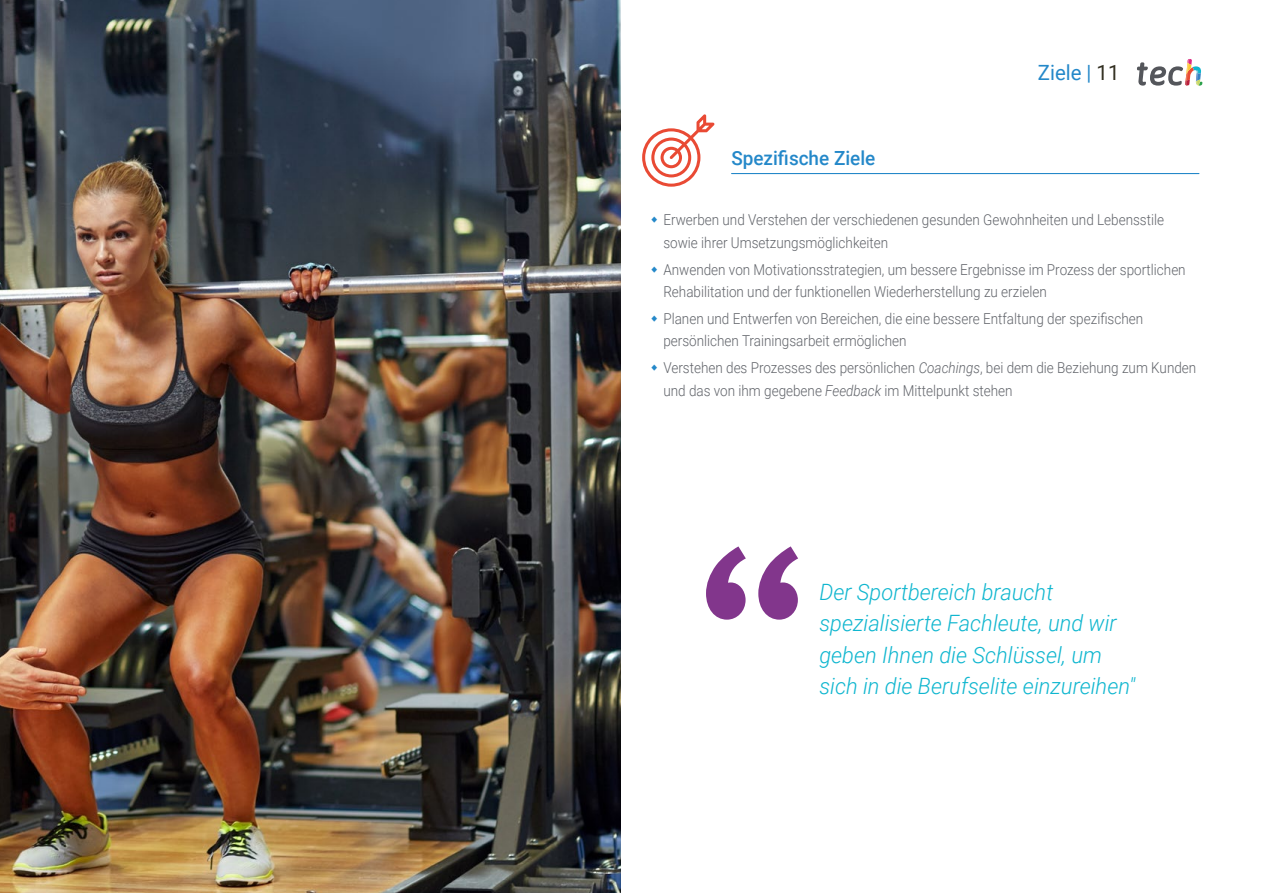
<style>
.page{position:relative;width:1263px;height:893px;background:#fff}
.page>*{position:absolute;margin:0;border:0;box-sizing:border-box;transform-origin:0 0}
.t1{font:italic 300 22.5px/31.5px "Roboto";color:#0fb6cf}
.t2{font:21px "Roboto";color:#2488c9}
.t3{font:500 19.5px "Roboto";color:#2488c9}
.t4{font:300 15px/22.5px "Roboto";color:#61646a;scale:.9 1}
.s1{color:#312e20}
.s2{font-style:italic}
</style>
<div class="page">
<img style="left:0;top:0;width:621px;height:893px">
<svg style="left:1137px;top:59px;width:65px;height:27px"></svg>
<svg style="left:706px;top:546px;width:92px;height:74px"></svg>
<svg style="left:642px;top:114px;width:72px;height:73px"></svg>
<hr style="left:731px;top:173px;width:468px;height:1px;background:#2488c9">
<h3 class="t3" style="left:731px;top:145px;width:145px">Spezifische Ziele</h3>
<h2 class="t2" style="left:1038px;top:57px;width:83px">Ziele | <span class="s1">11</span></h2>
<p class="t4" style="left:663px;top:208px;width:558px">Erwerben und Verstehen der verschiedenen gesunden Gewohnheiten und Lebensstile sowie ihrer Umsetzungsmöglichkeiten</p>
<p class="t4" style="left:663px;top:258px;width:582px">Anwenden von Motivationsstrategien, um bessere Ergebnisse im Prozess der sportlichen<br>Rehabilitation und der funktionellen Wiederherstellung zu erzielen</p>
<p class="t4" style="left:663px;top:307px;width:535px">Planen und Entwerfen von Bereichen, die eine bessere Entfaltung der spezifischen persönlichen Trainingsarbeit ermöglichen</p>
<p class="t4" style="left:663px;top:356px;width:594px">Verstehen des Prozesses des persönlichen <span class="s2">Coachings</span>, bei dem die Beziehung zum Kunden und das von ihm gegebene <span class="s2">Feedback</span> im Mittelpunkt stehen</p>
<h1 class="t1" style="left:819px;top:575px;width:317px">Der Sportbereich braucht spezialisierte Fachleute, und wir geben Ihnen die Schlüssel, um sich in die Berufselite einzureihen"</h1>
</div>
